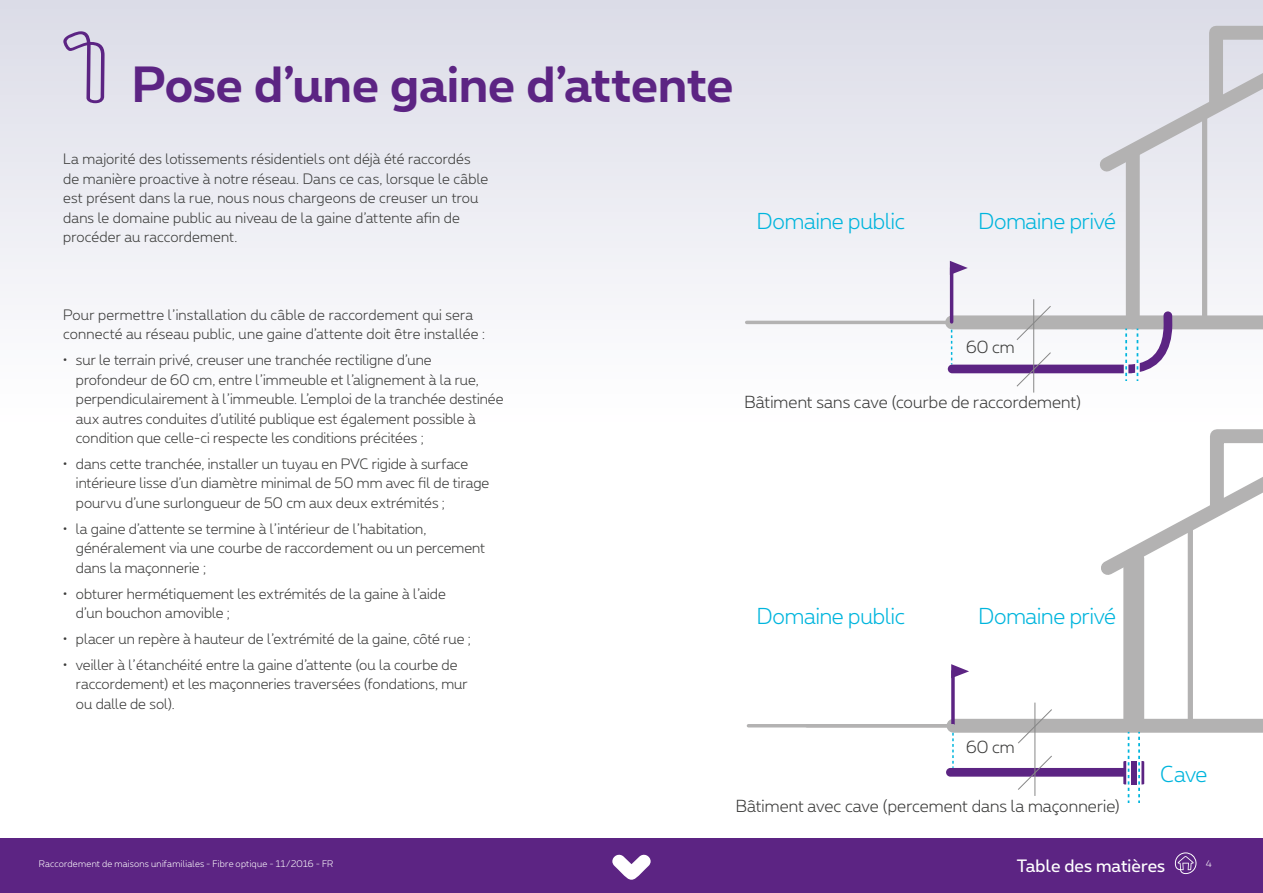
<style>
.page{position:relative;width:1263px;height:893px;background:#fff}
.page>*{position:absolute;margin:0;border:0;box-sizing:border-box;transform-origin:0 0}
.t1{font:97.65px "Proximus Display";color:#5c2483}
.t2{font:700 48px "Proximus";letter-spacing:-.015em;color:#5c2483}
.t3{font:300 21.75px "Proximus";letter-spacing:-.01em;color:#00b5dd}
.t4{font:16.95px "Proximus";color:#fff}
.t5{font:300 16.5px "Proximus";letter-spacing:.005em;color:#3c3c3b}
.t6{font:300 14.25px/19.5px "Proximus";letter-spacing:.005em;color:#3c3c3b}
.t7{font:300 9px "Proximus";letter-spacing:.03em;color:#fff}
</style>
<div class="page">
<div style="left:0;top:0;width:1263px;height:893px;background:linear-gradient(to bottom,#e5e6ee,#fff)"></div>
<div style="left:0;top:839px;width:1263px;height:54px;background:#5c2483"></div>
<svg style="left:1174px;top:852px;width:23px;height:22px"></svg>
<div style="left:952px;top:315px;width:311px;height:14px;background:#b3b2b2"></div>
<hr style="left:747px;top:321px;width:205px;height:3px;background:#b3b2b2">
<div style="left:1126px;top:152px;width:14px;height:170px;background:#b3b2b2"></div>
<svg style="left:1088px;top:19px;width:175px;height:165px;background:#dcdce3"></svg>
<div style="left:1202px;top:118px;width:5px;height:204px;background:#b3b2b2"></div>
<svg style="left:950px;top:261px;width:18px;height:14px"></svg>
<hr style="left:950px;top:268px;width:3px;height:54px;background:#5c2483">
<hr style="left:1033px;top:299px;width:1px;height:94px;background:#878787">
<svg style="left:948px;top:305px;width:224px;height:82px"></svg>
<div style="left:953px;top:719px;width:310px;height:14px;background:#b3b2b2"></div>
<div style="left:1123px;top:558px;width:21px;height:163px;background:#b3b2b2"></div>
<svg style="left:1089px;top:422px;width:174px;height:165px"></svg>
<div style="left:1188px;top:526px;width:5px;height:200px;background:#b3b2b2"></div>
<svg style="left:951px;top:664px;width:18px;height:14px"></svg>
<svg style="left:951px;top:671px;width:4px;height:38px"></svg>
<svg style="left:1138px;top:732px;width:6px;height:71px"></svg>
<div style="left:1131px;top:761px;width:5px;height:23px;background:#5c2483"></div>
<hr style="left:748px;top:724px;width:205px;height:3px;background:#b3b2b2">
<hr style="left:1035px;top:703px;width:1px;height:93px;background:#878787">
<svg style="left:946px;top:709px;width:183px;height:94px"></svg>
<svg style="left:612px;top:854px;width:39px;height:26px"></svg>
<h1 class="t1" style="left:63px;top:9px;width:48px">1</h1>
<h2 class="t2" style="left:132px;top:48px;width:604px">Pose d’une gaine d’attente</h2>
<p class="t6" style="left:63px;top:149px;width:427px">La majorité des lotissements résidentiels ont déjà été raccordés de manière proactive à notre réseau. Dans ce cas, lorsque le câble est présent dans la rue, nous nous chargeons de creuser un trou dans le domaine public au niveau de la gaine d’attente afin de procéder au raccordement.</p>
<h3 class="t3" style="left:757px;top:206px;width:150px">Domaine public</h3>
<h3 class="t3" style="left:978px;top:206px;width:139px">Domaine privé</h3>
<p class="t6" style="left:63px;top:304px;width:423px">Pour permettre l’installation du câble de raccordement qui sera connecté au réseau public, une gaine d’attente doit être installée :</p>
<p class="t6" style="left:76px;top:349px;width:429px;text-indent:-13px">• sur le terrain privé, creuser une tranchée rectiligne d’une profondeur de 60 cm, entre l’immeuble et l’alignement à la rue, perpendiculairement à l’immeuble. L’emploi de la tranchée destinée aux autres conduites d’utilité publique est également possible à condition que celle-ci respecte les conditions précitées ;</p>
<p class="t6" style="left:76px;top:453px;width:415px;text-indent:-13px">• dans cette tranchée, installer un tuyau en PVC rigide à surface intérieure lisse d’un diamètre minimal de 50 mm avec fil de tirage pourvu d’une surlongueur de 50 cm aux deux extrémités ;</p>
<p class="t6" style="left:76px;top:518px;width:411px;text-indent:-13px">• la gaine d’attente se termine à l’intérieur de l’habitation, généralement via une courbe de raccordement ou un percement dans la maçonnerie ;</p>
<p class="t6" style="left:76px;top:583px;width:371px;text-indent:-13px">• obturer hermétiquement les extrémités de la gaine à l’aide d’un bouchon amovible ;</p>
<p class="t6" style="left:63px;top:628px;width:409px">• placer un repère à hauteur de l’extrémité de la gaine, côté rue ;</p>
<p class="t6" style="left:76px;top:654px;width:393px;text-indent:-13px">• veiller à l’étanchéité entre la gaine d’attente (ou la courbe de raccordement) et les maçonneries traversées (fondations, mur ou dalle de sol).</p>
<p class="t5" style="left:966px;top:335px;width:50px">60 cm</p>
<p class="t5" style="left:744px;top:391px;width:338px">Bâtiment sans cave (courbe de raccordement)</p>
<h3 class="t3" style="left:757px;top:602px;width:150px">Domaine public</h3>
<h3 class="t3" style="left:978px;top:602px;width:139px">Domaine privé</h3>
<p class="t5" style="left:966px;top:735px;width:50px">60 cm</p>
<p class="t5" style="left:736px;top:795px;width:386px">Bâtiment avec cave (percement dans la maçonnerie)</p>
<h3 class="t3" style="left:1160px;top:760px;width:49px">Cave</h3>
<p class="t7" style="left:39px;top:857px;width:296px">Raccordement de maisons unifamiliales - Fibre optique - 11/2016 - FR</p>
<p class="t4" style="left:1017px;top:853px;width:150px">Table des matières</p>
<p class="t7" style="left:1206px;top:857px;width:8px">4</p>
</div>
